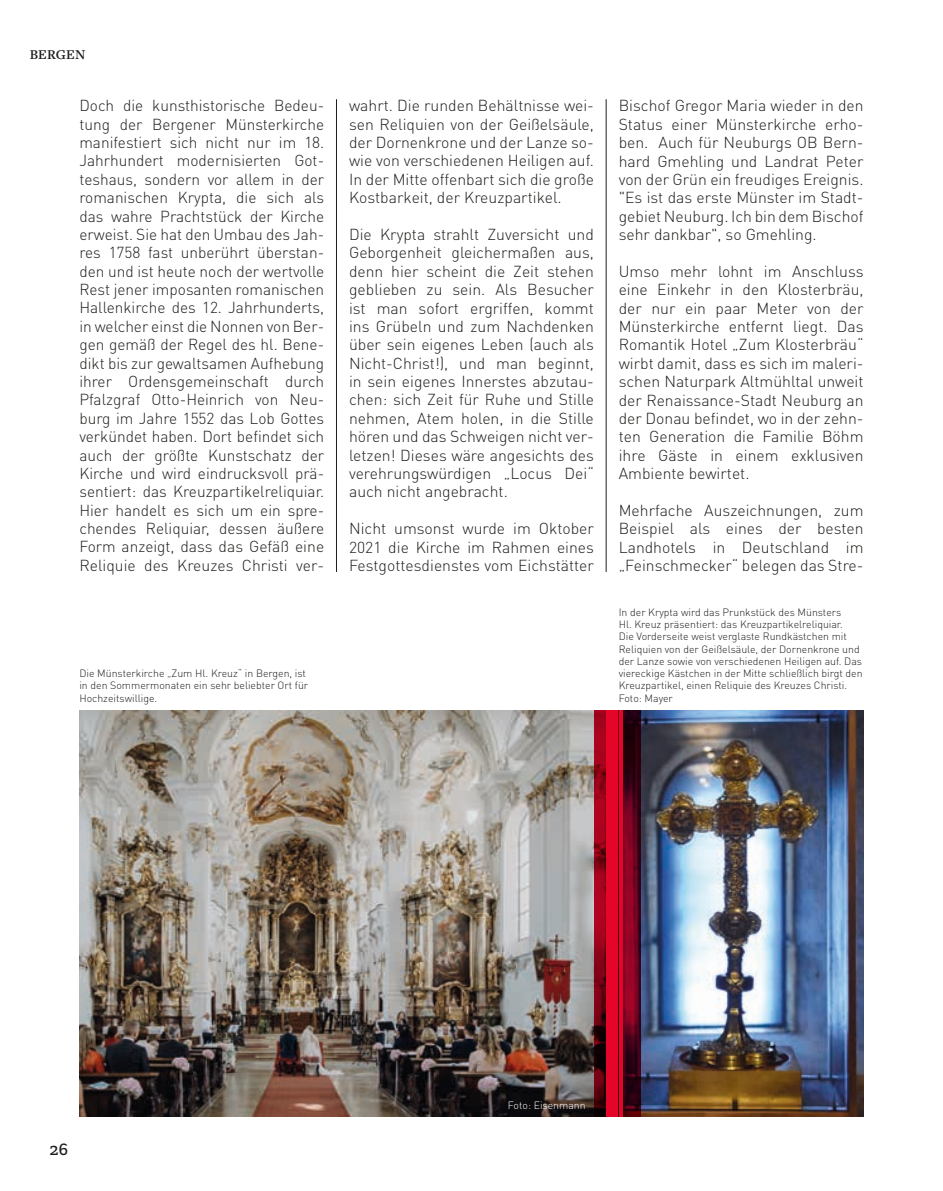
<style>
.page{position:relative;width:943px;height:1191px;background:#fff}
.page>*{position:absolute;margin:0;border:0;box-sizing:border-box;transform-origin:0 0}
.t1{font:500 17.5px "Zilla Slab";color:#1d1d1b}
.t2{font:300 15.75px/18.4px "DIN Pro";color:#1d1d1b;text-align:justify}
.t3{font:600 14px "Freight Text Pro";letter-spacing:.01em;color:#1d1d1b}
.t4{font:300 10.5px/12.2px "DIN Pro";color:#1d1d1b}
.t5{font:300 10.5px "DIN Pro";color:#fff}
</style>
<div class="page">
<img style="left:79px;top:710px;width:515px;height:406px">
<div style="left:70px;top:659px;width:248px;height:55px;background:#fff"></div>
<img style="left:640px;top:710px;width:223px;height:406px">
<hr style="left:336px;top:99px;width:1px;height:473px;background:#1d1d1b">
<hr style="left:606px;top:99px;width:1px;height:473px;background:#1d1d1b">
<svg style="left:594px;top:710px;width:46px;height:406px"></svg>
<p class="t3" style="left:30px;top:46px;width:57px">BERGEN</p>
<p class="t2" style="left:79px;top:96px;width:246px">Doch die kunsthistorische Bedeu&shy;tung der Bergener Münsterkirche manifestiert sich nicht nur im 18.<br>Jahrhundert modernisierten Got&shy;teshaus, sondern vor allem in der romanischen Krypta, die sich als das wahre Prachtstück der Kirche erweist. Sie hat den Umbau des Jah&shy;res 1758 fast unberührt überstan&shy;den und ist heute noch der wertvolle Rest jener imposanten romanischen Hallenkirche des 12. Jahrhunderts, in welcher einst die Nonnen von Ber&shy;gen gemäß der Regel des hl. Bene&shy;dikt bis zur gewaltsamen Aufhebung ihrer Ordensgemeinschaft durch Pfalzgraf Otto-Heinrich von Neu&shy;burg im Jahre 1552 das Lob Gottes verkündet haben. Dort befindet sich auch der größte Kunstschatz der Kirche und wird eindrucksvoll prä&shy;sentiert: das Kreuzpartikelreliquiar.<br>Hier handelt es sich um ein spre&shy;chendes Reliquiar, dessen äußere Form anzeigt, dass das Gefäß eine Reliquie des Kreuzes Christi ver-</p>
<p class="t2" style="left:349px;top:96px;width:246px">wahrt. Die runden Behältnisse wei&shy;sen Reliquien von der Geißelsäule, der Dornenkrone und der Lanze so&shy;wie von verschiedenen Heiligen auf.<br>In der Mitte offenbart sich die große Kostbarkeit, der Kreuzpartikel.</p>
<p class="t2" style="left:349px;top:224px;width:246px">Die Krypta strahlt Zuversicht und Geborgenheit gleichermaßen aus, denn hier scheint die Zeit stehen geblieben zu sein. Als Besucher ist man sofort ergriffen, kommt ins Grübeln und zum Nachdenken über sein eigenes Leben (auch als Nicht-Christ!), und man beginnt, in sein eigenes Innerstes abzutau&shy;chen: sich Zeit für Ruhe und Stille nehmen, Atem holen, in die Stille hören und das Schweigen nicht ver&shy;letzen! Dieses wäre angesichts des verehrungswürdigen „Locus Dei“ auch nicht angebracht.</p>
<p class="t2" style="left:349px;top:518px;width:246px">Nicht umsonst wurde im Oktober 2021 die Kirche im Rahmen eines Festgottesdienstes vom Eichstätter</p>
<p class="t4" style="left:79px;top:667px;width:230px">Die Münsterkirche „Zum Hl. Kreuz“ in Bergen, ist in den Sommermonaten ein sehr beliebter Ort für<br>Hochzeitswillige.</p>
<p class="t2" style="left:618px;top:96px;width:246px">Bischof Gregor Maria wieder in den Status einer Münsterkirche erho&shy;ben. Auch für Neuburgs OB Bern&shy;hard Gmehling und Landrat Peter von der Grün ein freudiges Ereignis. "Es ist das erste Münster im Stadt&shy;gebiet Neuburg. Ich bin dem Bischof sehr dankbar", so Gmehling.</p>
<p class="t2" style="left:618px;top:261px;width:246px">Umso mehr lohnt im Anschluss eine Einkehr in den Klosterbräu, der nur ein paar Meter von der Münsterkirche entfernt liegt. Das Romantik Hotel „Zum Klosterbräu“ wirbt damit, dass es sich im maleri&shy;schen Naturpark Altmühltal unweit der Renaissance-Stadt Neuburg an der Donau befindet, wo in der zehn&shy;ten Generation die Familie Böhm ihre Gäste in einem exklusiven Ambiente bewirtet.</p>
<p class="t2" style="left:618px;top:500px;width:246px">Mehrfache Auszeichnungen, zum Beispiel als eines der besten Landhotels in Deutschland im „Feinschmecker“ belegen das Stre-</p>
<p class="t4" style="left:618px;top:605px;width:245px">In der Krypta wird das Prunkstück des Münsters<br>Hl. Kreuz präsentiert: das Kreuzpartikelreliquiar.<br>Die Vorderseite weist verglaste Rundkästchen mit Reliquien von der Geißelsäule, der Dornenkrone und der Lanze sowie von verschiedenen Heiligen auf. Das viereckige Kästchen in der Mitte schließlich birgt den Kreuzpartikel, einen Reliquie des Kreuzes Christi.<br>Foto: Mayer</p>
<p class="t1" style="left:50px;top:1139px;width:20px">26</p>
<p class="t5" style="left:508px;top:1098px;width:79px">Foto: Eisenmann</p>
</div>
